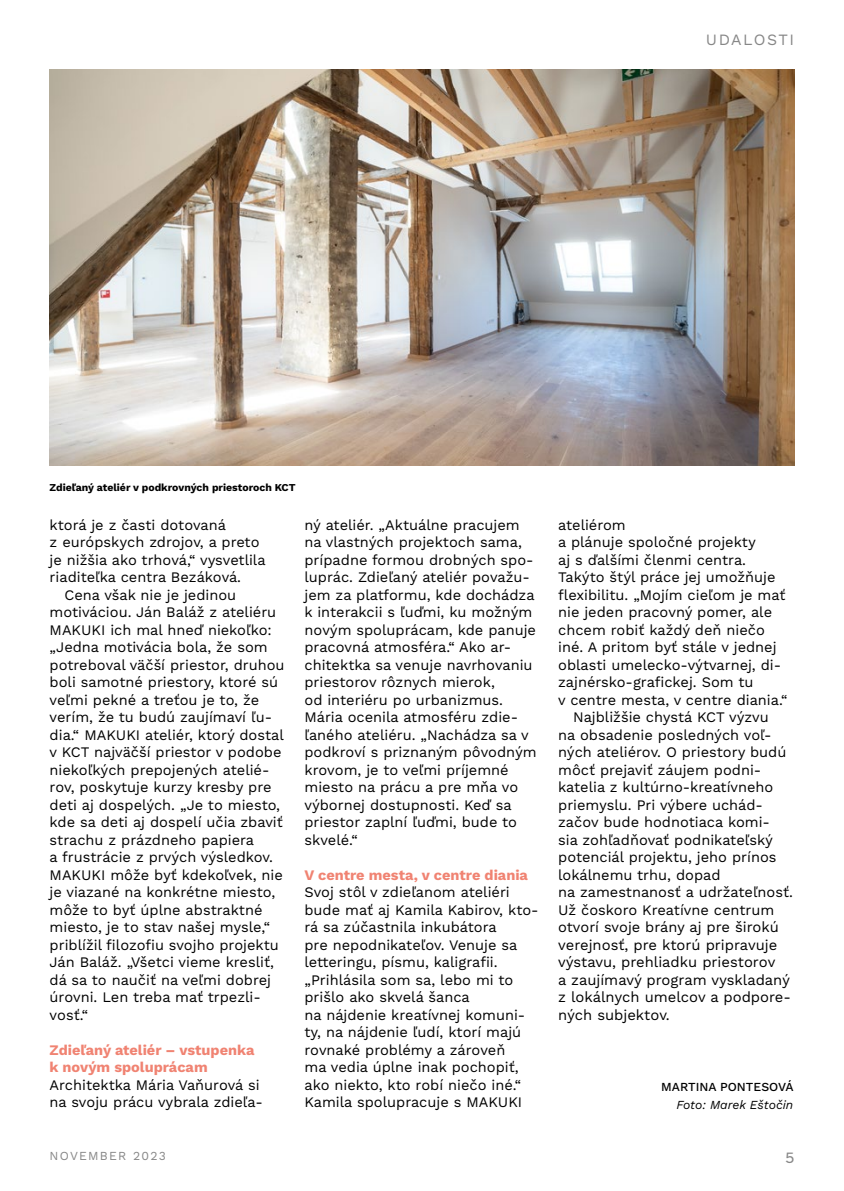
<style>
.page{position:relative;width:844px;height:1191px;background:#fff}
.page>*{position:absolute;margin:0;border:0;box-sizing:border-box;transform-origin:0 0}
.t1{font:15.75px "Work Sans";letter-spacing:.1em;color:#878787}
.t2{font:15.75px "Basic Sans";color:#878787}
.t3{font:14.7px/17.5px "Work Sans";color:#000}
.t4{font:14.53px/17.5px "Work Sans";color:#000}
.t5{font:700 14.53px/17.5px "Work Sans";color:#f08372}
.t6{font:italic 12.25px "Work Sans";color:#000}
.t7{font:500 12.25px "Work Sans";color:#000}
.t8{font:12.25px "Work Sans";letter-spacing:.1em;color:#878787}
.t9{font:700 10.5px "Work Sans";color:#000}
.s1{font-size:14.7px}
</style>
<div class="page">
<img style="left:50px;top:69px;width:744px;height:396px">
<p class="t1" style="left:705px;top:30px;width:90px">UDALOSTI</p>
<p class="t9" style="left:50px;top:479px;width:247px">Zdieľaný ateliér v podkrovných priestoroch KCT</p>
<p class="t4" style="left:50px;top:516px;width:178px">ktorá je z časti dotovaná</p>
<p class="t4" style="left:50px;top:534px;width:211px">z európskych zdrojov, a preto</p>
<p class="t4" style="left:50px;top:551px;width:217px">je nižšia ako trhová,“ vysvetlila</p>
<p class="t4" style="left:50px;top:569px;width:193px">riaditeľka centra Bezáková.</p>
<p class="t4" style="left:64px;top:586px;width:173px">Cena však nie je jedinou</p>
<p class="t4" style="left:50px;top:604px;width:228px">motiváciou. Ján Baláž z ateliéru</p>
<p class="t4" style="left:50px;top:621px;width:224px">MAKUKI ich mal hneď niekoľko:</p>
<p class="t4" style="left:50px;top:639px;width:219px">„Jedna motivácia bola, že som</p>
<p class="t4" style="left:50px;top:656px;width:236px">potreboval väčší priestor, druhou</p>
<p class="t4" style="left:50px;top:674px;width:230px">boli samotné priestory, ktoré sú</p>
<p class="t4" style="left:50px;top:691px;width:211px">veľmi pekné a treťou je to, že</p>
<p class="t4" style="left:50px;top:709px;width:224px">verím, že tu budú zaujímaví ľu-</p>
<p class="t4" style="left:50px;top:726px;width:236px">dia.“ MAKUKI ateliér, ktorý dostal</p>
<p class="t4" style="left:50px;top:744px;width:233px">v KCT najväčší priestor v podobe</p>
<p class="t4" style="left:50px;top:761px;width:221px">niekoľkých prepojených atelié-</p>
<p class="t4" style="left:50px;top:779px;width:223px">rov, poskytuje kurzy kresby pre</p>
<p class="t4" style="left:50px;top:796px;width:232px">deti aj dospelých. „Je to miesto,</p>
<p class="t4" style="left:50px;top:814px;width:235px">kde sa deti aj dospelí učia zbaviť</p>
<p class="t4" style="left:50px;top:831px;width:206px">strachu z prázdneho papiera</p>
<p class="t4" style="left:50px;top:849px;width:225px">a frustrácie z prvých výsledkov.</p>
<p class="t4" style="left:50px;top:866px;width:235px">MAKUKI môže byť kdekoľvek, nie</p>
<p class="t4" style="left:50px;top:884px;width:227px">je viazané na konkrétne miesto,</p>
<p class="t4" style="left:50px;top:901px;width:214px">môže to byť úplne abstraktné</p>
<p class="t4" style="left:50px;top:919px;width:222px">miesto, je to stav našej mysle,“</p>
<p class="t4" style="left:50px;top:936px;width:231px">priblížil filozofiu svojho projektu</p>
<p class="t4" style="left:50px;top:954px;width:226px">Ján Baláž. „Všetci vieme kresliť,</p>
<p class="t4" style="left:50px;top:971px;width:223px">dá sa to naučiť na veľmi dobrej</p>
<p class="t4" style="left:50px;top:989px;width:213px">úrovni. Len treba mať trpezli-</p>
<p class="t4" style="left:50px;top:1006px;width:40px">vosť.“</p>
<p class="t5" style="left:50px;top:1040px;width:206px">Zdieľaný ateliér – vstupenka k novým spoluprácam</p>
<p class="t4" style="left:50px;top:1076px;width:215px">Architektka Mária Vaňurová si na svoju prácu vybrala zdieľa-</p>
<p class="t4" style="left:304px;top:516px;width:234px">ný ateliér. „Aktuálne pracujem na vlastných projektoch sama, prípadne formou drobných spo&shy;luprác. Zdieľaný ateliér považu&shy;jem za platformu, kde dochádza k interakcii s ľuďmi, ku možným novým spoluprácam, kde panuje pracovná atmosféra.“ Ako ar&shy;chitektka sa venuje navrhovaniu priestorov rôznych mierok,<br>od interiéru po urbanizmus.<br>Mária ocenila atmosféru zdie&shy;ľaného ateliéru. „Nachádza sa v podkroví s priznaným pôvodným krovom, je to veľmi príjemné miesto na prácu a pre mňa vo výbornej dostupnosti. Keď sa priestor zaplní ľuďmi, bude to skvelé.“</p>
<p class="t5" style="left:304px;top:865px;width:225px">V centre mesta, v centre diania</p>
<p class="t4" style="left:304px;top:884px;width:236px">Svoj stôl v zdieľanom ateliéri bude mať aj Kamila Kabirov, kto&shy;rá sa zúčastnila inkubátora<br>pre nepodnikateľov. Venuje sa letteringu, písmu, kaligrafii. „Prihlásila som sa, lebo mi to prišlo ako skvelá šanca<br>na nájdenie kreatívnej komuni&shy;ty, na nájdenie ľudí, ktorí majú rovnaké problémy a zároveň<br>ma vedia úplne inak pochopiť, ako niekto, kto robí niečo iné.“<br>Kamila spolupracuje s MAKUKI</p>
<p class="t4" style="left:558px;top:516px;width:69px">ateliérom</p>
<p class="t4" style="left:558px;top:534px;width:199px">a plánuje spoločné projekty</p>
<p class="t4" style="left:558px;top:551px;width:189px">aj s ďalšími členmi centra.</p>
<p class="t4" style="left:558px;top:569px;width:219px">Takýto štýl práce jej umožňuje</p>
<p class="t4" style="left:558px;top:586px;width:229px">flexibilitu. „Mojím cieľom je mať</p>
<p class="t4" style="left:558px;top:604px;width:215px">nie jeden pracovný pomer, ale</p>
<p class="t4" style="left:558px;top:621px;width:208px">chcem robiť každý deň niečo</p>
<p class="t4" style="left:558px;top:639px;width:220px">iné. A pritom byť stále v jednej</p>
<p class="t4" style="left:558px;top:656px;width:224px">oblasti umelecko-výtvarnej, di-</p>
<p class="t4" style="left:558px;top:674px;width:197px">zajnérsko-grafickej. Som tu</p>
<p class="t4" style="left:558px;top:691px;width:231px">v centre mesta, v centre diania.“</p>
<p class="t4" style="left:573px;top:709px;width:197px">Najbližšie chystá KCT výzvu</p>
<p class="t4" style="left:558px;top:726px;width:215px">na obsadenie posledných voľ-</p>
<p class="t4" style="left:558px;top:744px;width:230px">ných ateliérov. O priestory budú</p>
<p class="t4" style="left:558px;top:761px;width:204px">môcť prejaviť záujem podni-</p>
<p class="t4" style="left:558px;top:779px;width:217px">katelia z kultúrno-kreatívneho</p>
<p class="t4" style="left:558px;top:796px;width:206px">priemyslu. Pri výbere uchád-</p>
<p class="t4" style="left:558px;top:814px;width:213px">začov bude hodnotiaca komi-</p>
<p class="t4" style="left:558px;top:831px;width:216px">sia zohľadňovať podnikateľský</p>
<p class="t4" style="left:558px;top:849px;width:220px">potenciál projektu, jeho prínos</p>
<p class="t4" style="left:558px;top:866px;width:164px">lokálnemu trhu, dopad</p>
<p class="t4" style="left:558px;top:884px;width:236px">na zamestnanosť a udržateľnosť.</p>
<p class="t4" style="left:558px;top:901px;width:217px">Už čoskoro Kreatívne centrum</p>
<p class="t4" style="left:558px;top:919px;width:222px">otvorí svoje brány aj <span class="s1">pre širokú</span></p>
<p class="t3" style="left:558px;top:936px;width:234px">verejnosť, pre ktorú pripravuje výstavu, prehliadku priestorov<br>a zaujímavý program vyskladaný z lokálnych umelcov a podpore&shy;ných subjektov.</p>
<p class="t7" style="left:661px;top:1077px;width:134px">MARTINA PONTESOVÁ</p>
<p class="t6" style="left:676px;top:1095px;width:118px">Foto: Marek Eštočin</p>
<p class="t8" style="left:50px;top:1148px;width:118px">NOVEMBER 2023</p>
<p class="t2" style="left:785px;top:1148px;width:10px">5</p>
</div>
